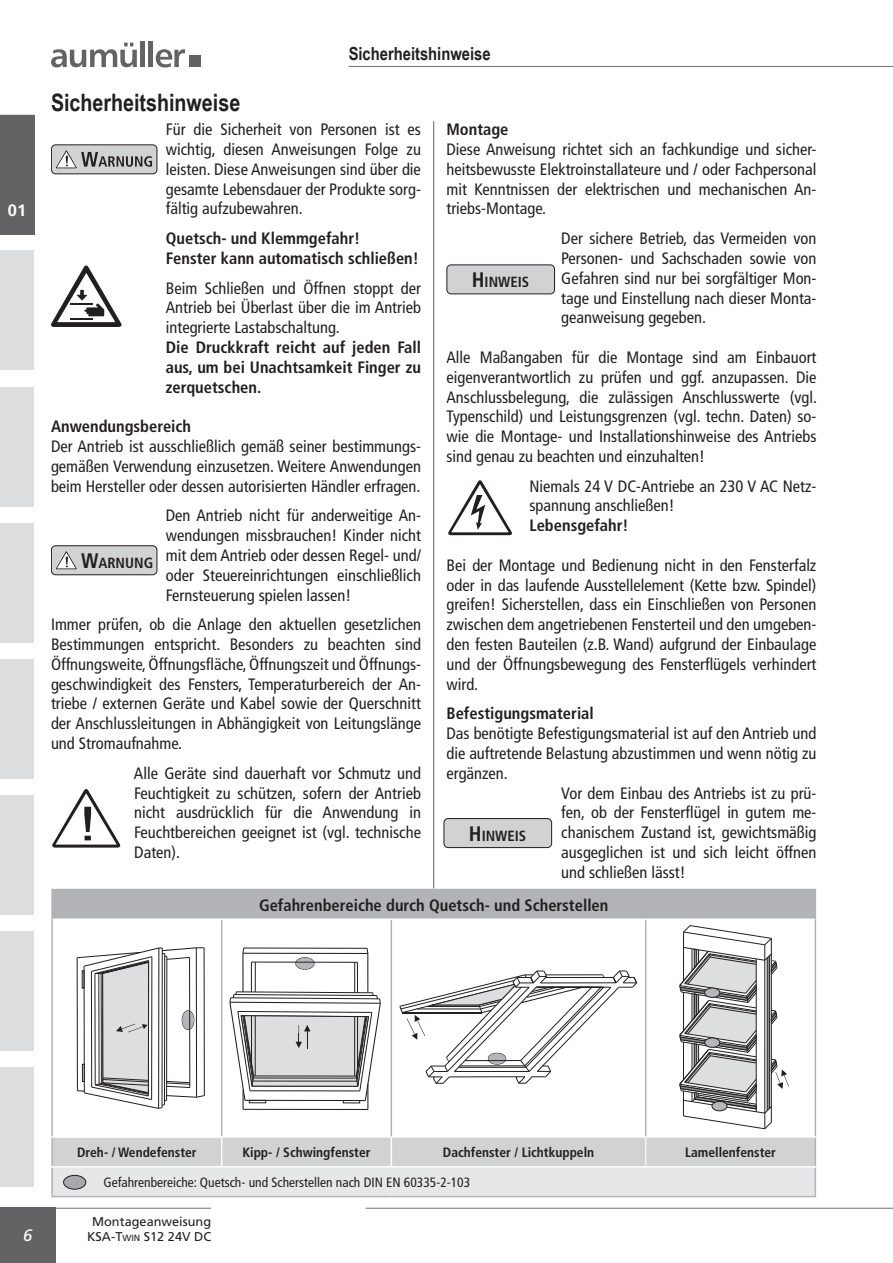
<style>
.page{position:relative;width:893px;height:1263px;background:#fff}
.page>*{position:absolute;margin:0;border:0;box-sizing:border-box;transform-origin:0 0}
.t1{font:700 24px "Arial Narrow";color:#231f20}
.Kopf_linke_Seite{font:700 18px "Arial Narrow";color:#231f20}
.t2{font:condensed 16.5px/19.8px "Frutiger LT Std";color:#231f20;text-align:justify}
.t3{font:700 condensed 16.5px/19.8px "Frutiger LT Std";color:#231f20}
.Kapitelzahlen_CB{font:700 16.5px "Frutiger LT Std";color:#fff}
.t4{font:italic 16.5px "Frutiger LT Std";color:#fff}
.t5{font:700 condensed 14.7px "Frutiger LT Std";color:#231f20}
.t6{font:700 condensed 13.5px "Frutiger LT Std";color:#231f20}
.t7{font:condensed 13.5px "Frutiger LT Std";color:#231f20}
.t8{font:12.75px/15.3px "Frutiger LT Std";color:#231f20;text-align:center}
.s1{font-weight:700}
.s2{font-size:21px}
.s3{font-style:inherit}
.s4{font-size:8.85px}
</style>
<div class="page">
<hr style="left:349px;top:66px;width:544px;height:1px;background:#636366">
<svg style="left:51px;top:43px;width:86px;height:24px"></svg>
<hr style="left:141px;top:41px;width:4px;height:26px;background:#636366">
<hr style="left:149px;top:41px;width:4px;height:26px;background:#636366">
<svg style="left:156px;top:49px;width:29px;height:18px"></svg>
<div style="left:189px;top:56px;width:11px;height:11px;background:#636366"></div>
<hr style="left:0;top:1208px;width:211px;height:1px;background:#636366">
<hr style="left:366px;top:1208px;width:527px;height:1px;background:#636366">
<div style="left:0;top:1208px;width:55px;height:55px;background:#636366"></div>
<div style="left:0;top:1067px;width:34px;height:119px;background:#dcdddf"></div>
<div style="left:0;top:931px;width:34px;height:119px;background:#dcdddf"></div>
<div style="left:0;top:795px;width:34px;height:119px;background:#dcdddf"></div>
<div style="left:0;top:659px;width:34px;height:119px;background:#dcdddf"></div>
<div style="left:0;top:523px;width:34px;height:119px;background:#dcdddf"></div>
<div style="left:0;top:387px;width:34px;height:119px;background:#dcdddf"></div>
<div style="left:0;top:251px;width:34px;height:119px;background:#dcdddf"></div>
<div style="left:0;top:115px;width:34px;height:119px;background:#636366"></div>
<hr style="left:433px;top:121px;width:1px;height:767px;background:#4b4c4d">
<svg style="left:448px;top:480px;width:64px;height:56px"></svg>
<div style="left:52px;top:889px;width:763px;height:30px;background:#b2b3b7"></div>
<hr style="left:51px;top:889px;width:171px;height:1px;background:#b2b3b7">
<hr style="left:51px;top:890px;width:2px;height:29px;background:#b2b3b7">
<hr style="left:646px;top:889px;width:170px;height:1px;background:#b2b3b7">
<svg style="left:815px;top:890px;width:1px;height:29px"></svg>
<hr style="left:51px;top:919px;width:2px;height:217px;background:#b2b3b7">
<hr style="left:221px;top:920px;width:1px;height:216px;background:#b2b3b7">
<hr style="left:391px;top:920px;width:1px;height:216px;background:#b2b3b7">
<hr style="left:645px;top:920px;width:1px;height:216px;background:#b2b3b7">
<hr style="left:815px;top:919px;width:1px;height:217px;background:#b2b3b7">
<hr style="left:51px;top:1167px;width:2px;height:29px;background:#b2b3b7">
<hr style="left:51px;top:1196px;width:171px;height:1px;background:#b2b3b7">
<hr style="left:222px;top:1196px;width:169px;height:1px;background:#b2b3b7">
<hr style="left:391px;top:1196px;width:255px;height:1px;background:#b2b3b7">
<hr style="left:646px;top:1196px;width:170px;height:1px;background:#b2b3b7">
<hr style="left:53px;top:918px;width:169px;height:2px;background:#fff">
<hr style="left:222px;top:918px;width:169px;height:2px;background:#fff">
<hr style="left:391px;top:918px;width:255px;height:2px;background:#fff">
<hr style="left:646px;top:918px;width:169px;height:2px;background:#fff">
<hr style="left:51px;top:1138px;width:2px;height:28px;background:#b2b3b7">
<svg style="left:52px;top:1137px;width:764px;height:59px;background:#dcdddf"></svg>
<svg style="left:77px;top:947px;width:128px;height:162px"></svg>
<svg style="left:295px;top:957px;width:20px;height:13px"></svg>
<hr style="left:251px;top:962px;width:106px;height:1px;background:#231f20">
<hr style="left:243px;top:953px;width:125px;height:1px;background:#231f20">
<hr style="left:243px;top:1109px;width:125px;height:1px;background:#231f20">
<hr style="left:244px;top:948px;width:123px;height:1px;background:#231f20">
<hr style="left:367px;top:953px;width:1px;height:39px;background:#231f20">
<hr style="left:354px;top:962px;width:1px;height:31px;background:#231f20">
<hr style="left:357px;top:962px;width:1px;height:31px;background:#231f20">
<hr style="left:242px;top:953px;width:2px;height:39px;background:#231f20">
<hr style="left:251px;top:962px;width:1px;height:30px;background:#231f20">
<hr style="left:255px;top:962px;width:1px;height:30px;background:#231f20">
<svg style="left:229px;top:991px;width:152px;height:118px"></svg>
<svg style="left:399px;top:970px;width:238px;height:114px"></svg>
<svg style="left:679px;top:925px;width:110px;height:204px"></svg>
<div style="left:51px;top:145px;width:106px;height:29px;background:#d1d2d4;border-radius:4px"></div>
<div style="left:51px;top:144px;width:106px;height:30px;border:1px solid #231f20;border-radius:4px"></div>
<svg style="left:56px;top:150px;width:96px;height:19px"></svg>
<div style="left:51px;top:546px;width:106px;height:29px;background:#d1d2d4;border-radius:4px"></div>
<div style="left:51px;top:545px;width:106px;height:30px;border:1px solid #231f20;border-radius:4px"></div>
<svg style="left:56px;top:551px;width:21px;height:19px"></svg>
<div style="left:64px;top:1175px;width:22px;height:14px;background:#a8a9ad;border-radius:50%"></div>
<div style="left:63px;top:1175px;width:23px;height:14px;border:1px solid #231f20;border-radius:50%"></div>
<svg style="left:52px;top:789px;width:69px;height:59px"></svg>
<svg style="left:51px;top:265px;width:70px;height:62px"></svg>
<hr style="left:70px;top:318px;width:23px;height:2px;background:#231f20">
<div style="left:444px;top:818px;width:108px;height:29px;background:#d1d2d4;border-radius:4px"></div>
<div style="left:444px;top:818px;width:108px;height:30px;border:1px solid #231f20;border-radius:4px"></div>
<div style="left:447px;top:265px;width:108px;height:29px;background:#d1d2d4;border-radius:4px"></div>
<div style="left:446px;top:264px;width:109px;height:30px;border:1px solid #231f20;border-radius:4px"></div>
<p class="Kapitelzahlen_CB" style="left:8px;top:200px;width:20px">01</p>
<p class="Kopf_linke_Seite" style="left:349px;top:40px;width:143px">Sicherheitshinweise</p>
<p class="t1" style="left:51px;top:84px;width:191px">Sicherheitshinweise</p>
<p class="t2" style="left:166px;top:120px;width:257px">Für die Sicherheit von Personen ist es wichtig, diesen Anweisungen Folge zu leisten. Diese Anweisungen sind über die gesamte Lebensdauer der Produkte sorg&shy;fältig aufzubewahren.</p>
<p class="t3" style="left:166px;top:229px;width:255px">Quetsch- und Klemmgefahr!<br>Fenster kann automatisch schließen!</p>
<p class="t2" style="left:166px;top:278px;width:257px;text-align:left">Beim Schließen und Öffnen stoppt der<br>Antrieb bei Überlast über die im Antrieb integrierte Lastabschaltung.<br><span class="s1">Die Druckkraft reicht auf jeden Fall aus, um bei Unachtsamkeit Finger zu zerquetschen.</span></p>
<p class="t2" style="left:51px;top:417px;width:371px;text-align:left"><span class="s1">Anwendungsbereich<br></span>Der Antrieb ist ausschließlich gemäß seiner bestimmungs&shy;gemäßen Verwendung einzusetzen. Weitere Anwendungen beim Hersteller oder dessen autorisierten Händler erfragen.</p>
<p class="t5" style="left:81px;top:554px;width:74px"><span class="s2">W</span>ARNUNG</p>
<p class="t2" style="left:166px;top:506px;width:257px">Den Antrieb nicht für anderweitige An&shy;wendungen missbrauchen! Kinder nicht mit dem Antrieb oder dessen Regel- und/ oder Steuereinrichtungen einschließlich Fernsteuerung spielen lassen!</p>
<p class="t2" style="left:51px;top:615px;width:371px">Immer prüfen, ob die Anlage den aktuellen gesetzlichen Bestimmungen entspricht. Besonders zu beachten sind Öffnungsweite, Öffnungsfläche, Öffnungszeit und Öffnungs&shy;geschwindigkeit des Fensters, Temperaturbereich der An&shy;triebe / externen Geräte und Kabel sowie der Querschnitt der Anschlussleitungen in Abhängigkeit von Leitungslänge und Stromaufnahme.</p>
<p class="t2" style="left:134px;top:763px;width:289px">Alle Geräte sind dauerhaft vor Schmutz und Feuchtigkeit zu schützen, sofern der Antrieb nicht ausdrücklich für die Anwendung in Feuchtbereichen geeignet ist (vgl. technische Daten).</p>
<p class="t2" style="left:446px;top:120px;width:371px;text-align:left"><span class="s1">Montage<br></span>Diese Anweisung richtet sich an fachkundige und sicher&shy;heitsbewusste Elektroinstallateure und / oder Fachpersonal mit Kenntnissen der elektrischen und mechanischen An&shy;triebs-Montage.</p>
<p class="t5" style="left:472px;top:273px;width:59px"><span class="s2">H</span>INWEIS</p>
<p class="t2" style="left:561px;top:229px;width:257px">Der sichere Betrieb, das Vermeiden von Personen- und Sachschaden sowie von Gefahren sind nur bei sorgfältiger Mon&shy;tage und Einstellung nach dieser Monta&shy;geanweisung gegeben.</p>
<p class="t2" style="left:446px;top:347px;width:372px">Alle Maßangaben für die Montage sind am Einbauort eigenverantwortlich zu prüfen und ggf. anzupassen. Die Anschlussbelegung, die zulässigen Anschlusswerte (vgl.<br>Typenschild) und Leistungsgrenzen (vgl. techn. Daten) so&shy;wie die Montage- und Installationshinweise des Antriebs sind genau zu beachten und einzuhalten!</p>
<p class="t2" style="left:529px;top:476px;width:289px;text-align:left">Niemals 24 V DC-Antriebe an 230 V AC Netz&shy;spannung anschließen!<br><span class="s1">Lebensgefahr!</span></p>
<p class="t2" style="left:446px;top:555px;width:371px">Bei der Montage und Bedienung nicht in den Fensterfalz oder in das laufende Ausstellelement (Kette bzw. Spindel) greifen! Sicherstellen, dass ein Einschließen von Personen zwischen dem angetriebenen Fensterteil und den umgeben&shy;den festen Bauteilen (z.B. Wand) aufgrund der Einbaulage und der Öffnungsbewegung des Fensterflügels verhindert wird.</p>
<p class="t2" style="left:446px;top:704px;width:371px;text-align:left"><span class="s1">Befestigungsmaterial<br></span>Das benötigte Befestigungsmaterial ist auf den Antrieb und die auftretende Belastung abzustimmen und wenn nötig zu ergänzen.</p>
<p class="t5" style="left:469px;top:827px;width:59px"><span class="s2">H</span>INWEIS</p>
<p class="t2" style="left:561px;top:783px;width:257px">Vor dem Einbau des Antriebs ist zu prü&shy;fen, ob der Fensterflügel in gutem me&shy;chanischem Zustand ist, gewichtsmäßig ausgeglichen ist und sich leicht öffnen und schließen lässt!</p>
<p class="t3" style="left:259px;top:895px;width:351px">Gefahrenbereiche durch Quetsch- und Scherstellen</p>
<p class="t4" style="left:23px;top:1226px;width:11px">6</p>
<p class="t6" style="left:77px;top:1144px;width:121px">Dreh- / Wendefenster</p>
<p class="t6" style="left:242px;top:1144px;width:130px">Kipp- / Schwingfenster</p>
<p class="t6" style="left:443px;top:1144px;width:153px">Dachfenster / Lichtkuppeln</p>
<p class="t6" style="left:685px;top:1144px;width:92px">Lamellenfenster</p>
<p class="t7" style="left:103px;top:1174px;width:368px">Gefahrenbereiche: Quetsch- und Scherstellen nach DIN EN 60335-2-103</p>
<p class="t8" style="left:87px;top:1214px;width:126px">Montageanweisung<br>KSA-<span class="s3">T</span><span class="s4">win</span> S12 24V DC</p>
</div>
